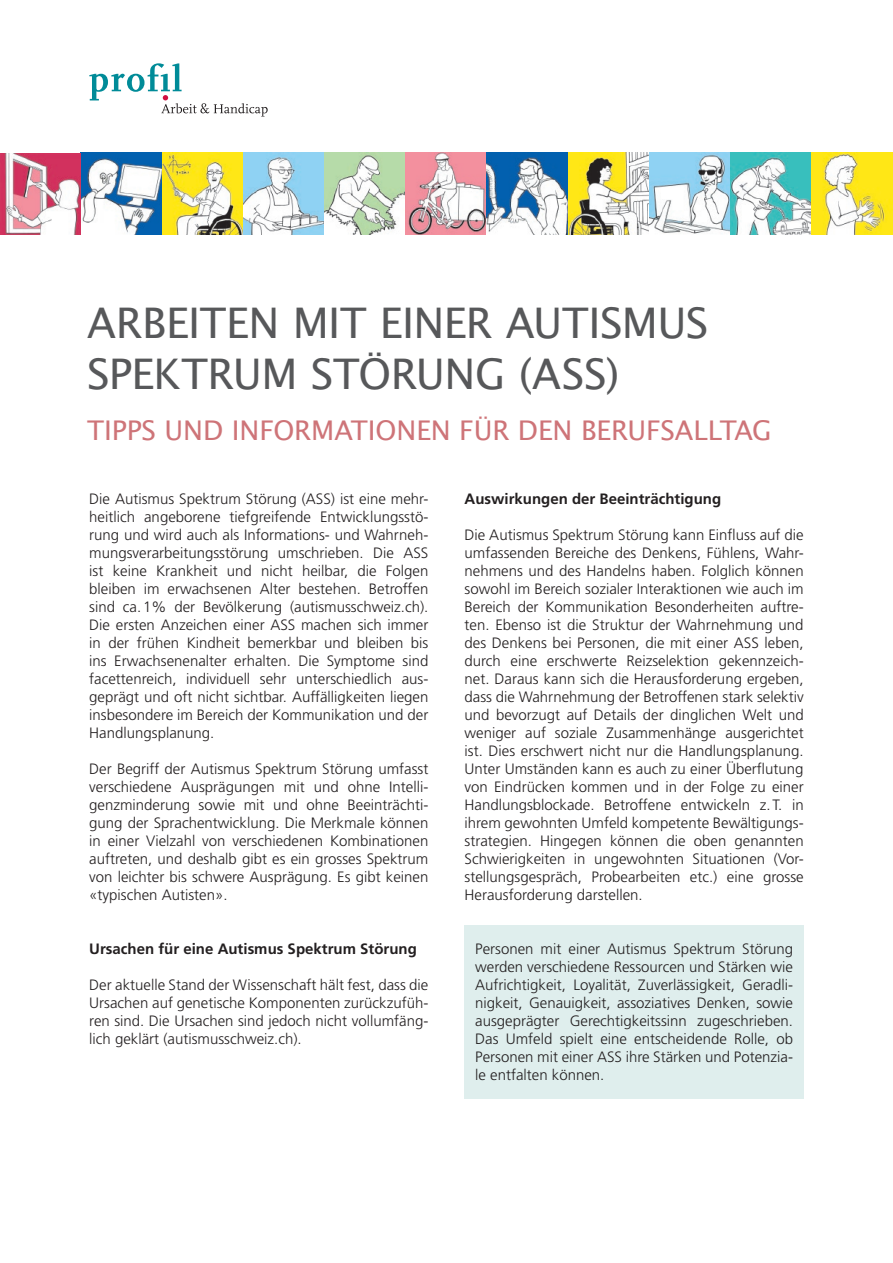
<style>
.page{position:relative;width:893px;height:1263px;background:#fff}
.page>*{position:absolute;margin:0;border:0;box-sizing:border-box;transform-origin:0 0}
.t1{font:42px/51px "Lucida San Rom";letter-spacing:-.015em;color:#57585a}
.t2{font:27px "Lucida San Rom";color:#ce7478}
.t3{font:300 15px/18px "Frutiger";color:#231f20;text-align:justify}
.t4{font:700 15px "Frutiger";color:#231f20}
</style>
<div class="page">
<svg style="left:89px;top:63px;width:179px;height:53px"></svg>
<img style="left:81px;top:153px;width:81px;height:81px">
<svg style="left:162px;top:153px;width:81px;height:81px"></svg>
<svg style="left:243px;top:153px;width:81px;height:81px;fill:#91d2f3"></svg>
<svg style="left:324px;top:153px;width:82px;height:81px"></svg>
<svg style="left:406px;top:153px;width:81px;height:81px;fill:#f2909e"></svg>
<svg style="left:487px;top:153px;width:81px;height:81px"></svg>
<svg style="left:568px;top:153px;width:81px;height:81px"></svg>
<svg style="left:649px;top:153px;width:81px;height:81px"></svg>
<svg style="left:730px;top:153px;width:82px;height:81px"></svg>
<svg style="left:812px;top:153px;width:81px;height:81px;fill:#fee718"></svg>
<svg style="left:0;top:153px;width:81px;height:81px"></svg>
<div style="left:465px;top:925px;width:339px;height:173px;background:#dfeeed"></div>
<h1 class="t1" style="left:87px;top:299px;width:623px">ARBEITEN MIT EINER AUTISMUS<br>SPEKTRUM STÖRUNG (ASS)</h1>
<h2 class="t2" style="left:87px;top:414px;width:686px">TIPPS UND INFORMATIONEN FÜR DEN BERUFSALLTAG</h2>
<p class="t3" style="left:89px;top:490px;width:341px">Die Autismus Spektrum Störung (ASS) ist eine mehr&shy;heitlich angeborene tiefgreifende Entwicklungsstö&shy;rung und wird auch als Informations- und Wahrneh&shy;mungsverarbeitungsstörung umschrieben. Die ASS ist keine Krankheit und nicht heilbar, die Folgen bleiben im erwachsenen Alter bestehen. Betroffen sind ca.1% der Bevölkerung (autismusschweiz.ch).<br>Die ersten Anzeichen einer ASS machen sich immer in der frühen Kindheit bemerkbar und bleiben bis ins Erwachsenenalter erhalten. Die Symptome sind facettenreich, individuell sehr unterschiedlich aus&shy;geprägt und oft nicht sichtbar. Auffälligkeiten liegen insbesondere im Bereich der Kommunikation und der Handlungsplanung.</p>
<p class="t3" style="left:89px;top:760px;width:341px">Der Begriff der Autismus Spektrum Störung umfasst verschiedene Ausprägungen mit und ohne Intelli&shy;genzminderung sowie mit und ohne Beeinträchti&shy;gung der Sprachentwicklung. Die Merkmale können in einer Vielzahl von verschiedenen Kombinationen auftreten, und deshalb gibt es ein grosses Spektrum von leichter bis schwere Ausprägung. Es gibt keinen «typischen Autisten».</p>
<p class="t4" style="left:89px;top:940px;width:329px">Ursachen für eine Autismus Spektrum Störung</p>
<p class="t3" style="left:89px;top:976px;width:341px">Der aktuelle Stand der Wissenschaft hält fest, dass die Ursachen auf genetische Komponenten zurückzufüh&shy;ren sind. Die Ursachen sind jedoch nicht vollumfäng&shy;lich geklärt (autismusschweiz.ch).</p>
<p class="t4" style="left:465px;top:490px;width:258px">Auswirkungen der Beeinträchtigung</p>
<p class="t3" style="left:465px;top:526px;width:341px">Die Autismus Spektrum Störung kann Einfluss auf die umfassenden Bereiche des Denkens, Fühlens, Wahr&shy;nehmens und des Handelns haben. Folglich können sowohl im Bereich sozialer Interaktionen wie auch im Bereich der Kommunikation Besonderheiten auftre&shy;ten. Ebenso ist die Struktur der Wahrnehmung und des Denkens bei Personen, die mit einer ASS leben, durch eine erschwerte Reizselektion gekennzeich&shy;net. Daraus kann sich die Herausforderung ergeben, dass die Wahrnehmung der Betroffenen stark selektiv und bevorzugt auf Details der dinglichen Welt und weniger auf soziale Zusammenhänge ausgerichtet ist. Dies erschwert nicht nur die Handlungsplanung.<br>Unter Umständen kann es auch zu einer Überflutung von Eindrücken kommen und in der Folge zu einer Handlungsblockade. Betroffene entwickeln z. T. in ihrem gewohnten Umfeld kompetente Bewältigungs&shy;strategien. Hingegen können die oben genannten Schwierigkeiten in ungewohnten Situationen (Vor&shy;stellungsgespräch, Probearbeiten etc.) eine grosse Herausforderung darstellen.</p>
<p class="t3" style="left:475px;top:940px;width:319px">Personen mit einer Autismus Spektrum Störung werden verschiedene Ressourcen und Stärken wie Aufrichtigkeit, Loyalität, Zuverlässigkeit, Geradli&shy;nigkeit, Genauigkeit, assoziatives Denken, sowie ausgeprägter Gerechtigkeitssinn zugeschrieben.<br>Das Umfeld spielt eine entscheidende Rolle, ob Personen mit einer ASS ihre Stärken und Potenzia&shy;le entfalten können.</p>
</div>
